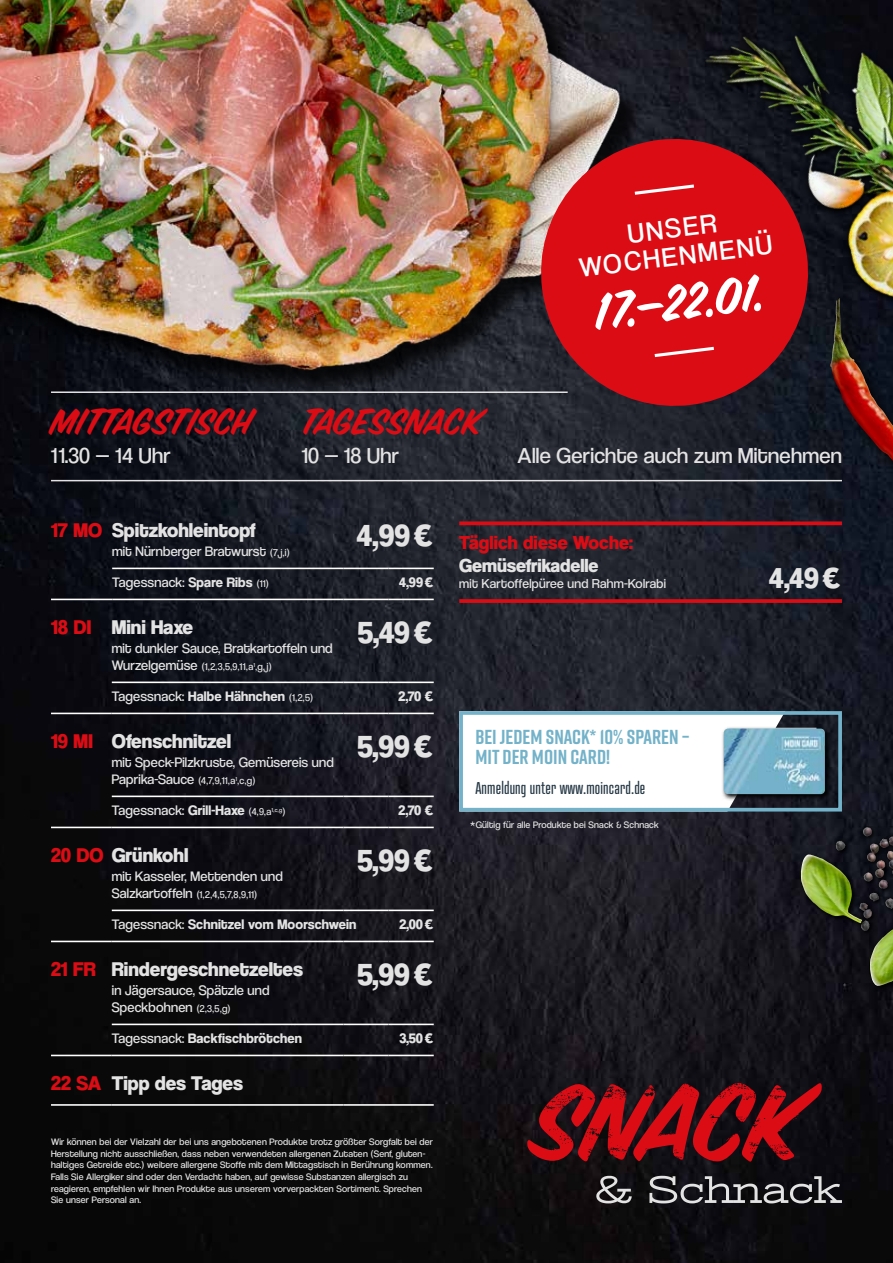
<style>
.page{position:relative;width:893px;height:1263px;background:#fff}
.page>*{position:absolute;margin:0;border:0;box-sizing:border-box;transform-origin:0 0}
.t1{font:55.5px "Sign Painter House Brush";color:#fff}
.t2{font:40.05px "Sign Painter House Brush";color:#dc0c15}
.t3{font:31.8px "Coolvetica Hv";color:#e3e3e3}
.t4{font:30px "Coolvetica Hv";color:#e3e3e3}
.t5{font:27.75px/27.8px "Coolvetica Bk";color:#fff;text-align:center}
.t6{font:22.5px "Coolvetica Bk";letter-spacing:.01em;color:#e3e3e3}
.t7{font:20.7px "Coolvetica Hv";color:#e3e3e3}
.t8{font:20.55px "Coolvetica Hv";color:#e3e3e3}
.t9{font:700 20.25px/20.2px "Rift";color:#73b2c9}
.t10{font:19.5px "Coolvetica Hv";letter-spacing:.01em;color:#dc0c15}
.t11{font:19.5px "Coolvetica Hv";color:#e3e3e3}
.t12{font:16.5px "Atrament";letter-spacing:.01em;color:#253845}
.t13{font:14.25px/31.2px "Coolvetica Bk";letter-spacing:.01em;color:#e3e3e3}
.t14{font:700 14.25px "Coolvetica Rg";letter-spacing:.01em;color:#e3e3e3}
.t15{font:14.25px "Coolvetica Hv";color:#e3e3e3}
.t16{font:13.5px "Coolvetica Bk";letter-spacing:.02em;color:#e3e3e3}
.t17{font:10.35px "Coolvetica Bk";color:#e3e3e3}
.t18{font:9.75px/11.7px "Coolvetica Bk";letter-spacing:.02em;color:#e3e3e3}
.s1{color:#dc0c15}
.s2{font-size:10.35px}
.s3{font-family:"Coolvetica Rg";font-weight:700}
.s4{font-size:14.25px}
.s5{font-family:"Coolvetica Bk";font-weight:400}
.s6{font-family:"Coolvetica Bk";font-weight:400;font-size:10.35px}
</style>
<div class="page">
<img style="left:0;top:437px;width:893px;height:826px">
<img style="left:0;top:0;width:549px;height:437px">
<svg style="left:596px;top:1175px;width:246px;height:28px"></svg>
<svg style="left:527px;top:1083px;width:295px;height:79px"></svg>
<hr style="left:51px;top:391px;width:517px;height:2px;background:#e3e3e3">
<hr style="left:51px;top:480px;width:791px;height:1px;background:#e3e3e3">
<div style="left:828px;top:297px;width:65px;height:218px;background:#101623"></div>
<img style="left:549px;top:0;width:344px;height:464px">
<svg style="left:786px;top:827px;width:107px;height:172px"></svg>
<img style="left:870px;top:929px;width:23px;height:57px">
<svg style="left:401px;top:711px;width:384px;height:100px"></svg>
<div style="left:459px;top:711px;width:383px;height:100px;border:4px solid #73b2c9"></div>
<svg style="left:721px;top:726px;width:110px;height:74px"></svg>
<img style="left:724px;top:729px;width:101px;height:65px">
<svg style="left:533px;top:131px;width:283px;height:283px;fill:#dc0c15"></svg>
<svg style="left:631px;top:183px;width:66px;height:14px"></svg>
<svg style="left:651px;top:345px;width:66px;height:14px"></svg>
<svg style="left:459px;top:599px;width:383px;height:4px"></svg>
<svg style="left:459px;top:521px;width:383px;height:4px;fill:#dc0c15"></svg>
<hr style="left:112px;top:568px;width:232px;height:1px;background:#fff">
<hr style="left:344px;top:568px;width:45px;height:1px;background:#fff">
<hr style="left:389px;top:568px;width:45px;height:1px;background:#fff">
<hr style="left:51px;top:599px;width:61px;height:1px;background:#fff">
<hr style="left:112px;top:599px;width:232px;height:1px;background:#fff">
<hr style="left:344px;top:599px;width:45px;height:1px;background:#fff">
<hr style="left:389px;top:599px;width:45px;height:1px;background:#fff">
<hr style="left:51px;top:1104px;width:61px;height:2px;background:#fff">
<hr style="left:112px;top:1104px;width:232px;height:2px;background:#fff">
<hr style="left:344px;top:1104px;width:90px;height:2px;background:#fff">
<hr style="left:112px;top:909px;width:232px;height:2px;background:#fff">
<hr style="left:344px;top:909px;width:45px;height:2px;background:#fff">
<hr style="left:389px;top:909px;width:45px;height:2px;background:#fff">
<hr style="left:51px;top:941px;width:61px;height:1px;background:#fff">
<hr style="left:112px;top:941px;width:232px;height:1px;background:#fff">
<hr style="left:344px;top:941px;width:45px;height:1px;background:#fff">
<hr style="left:389px;top:941px;width:45px;height:1px;background:#fff">
<hr style="left:112px;top:1023px;width:232px;height:2px;background:#fff">
<hr style="left:344px;top:1023px;width:45px;height:2px;background:#fff">
<hr style="left:389px;top:1023px;width:45px;height:2px;background:#fff">
<hr style="left:51px;top:1055px;width:61px;height:1px;background:#fff">
<hr style="left:112px;top:1055px;width:232px;height:1px;background:#fff">
<hr style="left:344px;top:1055px;width:45px;height:1px;background:#fff">
<hr style="left:389px;top:1055px;width:45px;height:1px;background:#fff">
<hr style="left:112px;top:795px;width:232px;height:2px;background:#fff">
<hr style="left:344px;top:795px;width:45px;height:2px;background:#fff">
<hr style="left:389px;top:795px;width:45px;height:2px;background:#fff">
<hr style="left:51px;top:827px;width:61px;height:1px;background:#fff">
<hr style="left:112px;top:827px;width:232px;height:1px;background:#fff">
<hr style="left:344px;top:827px;width:45px;height:1px;background:#fff">
<hr style="left:389px;top:827px;width:45px;height:1px;background:#fff">
<hr style="left:112px;top:681px;width:232px;height:2px;background:#fff">
<hr style="left:344px;top:681px;width:45px;height:2px;background:#fff">
<hr style="left:389px;top:681px;width:45px;height:2px;background:#fff">
<hr style="left:51px;top:713px;width:61px;height:1px;background:#fff">
<hr style="left:112px;top:713px;width:232px;height:1px;background:#fff">
<hr style="left:344px;top:713px;width:45px;height:1px;background:#fff">
<hr style="left:389px;top:713px;width:45px;height:1px;background:#fff">
<h2 class="t2" style="left:51px;top:402px;width:203px">MITTAGSTISCH</h2>
<h3 class="t6" style="left:51px;top:442px;width:121px">11.30 — 14 Uhr</h3>
<h3 class="t5" style="left:574px;top:226px;width:196px;rotate:-7deg">UNSER<br>WOCHENMENÜ</h3>
<h1 class="t1" style="left:592px;top:286px;width:174px;rotate:-7deg">17.–22.01.</h1>
<h2 class="t2" style="left:302px;top:402px;width:182px">TAGESSNACK</h2>
<h3 class="t6" style="left:302px;top:442px;width:99px">10 — 18 Uhr</h3>
<h3 class="t6" style="left:517px;top:442px;width:326px">Alle Gerichte auch zum Mitnehmen</h3>
<h3 class="t8" style="left:51px;top:518px;width:206px"><span class="s1">17 MO</span> Spitzkohleintopf</h3>
<h3 class="t3" style="left:357px;top:516px;width:78px">4,99€</h3>
<h3 class="t13" style="left:112px;top:536px;width:179px">mit Nürnberger Bratwurst <span class="s2">(7, j,i)<br></span>Tagessnack: <span class="s3">Spare Ribs</span> <span class="s2">(11)</span></h3>
<h3 class="t15" style="left:399px;top:574px;width:36px">4,99€</h3>
<h3 class="t7" style="left:51px;top:615px;width:143px"><span class="s1">18 DI</span> Mini Haxe</h3>
<h3 class="t3" style="left:358px;top:613px;width:78px">5,49€</h3>
<h3 class="t13" style="left:112px;top:632px;width:222px">mit dunkler Sauce, Bratkartoffeln und</h3>
<p class="t17" style="left:112px;top:661px;width:162px"><span class="s4">Wurzelgemüse</span> (1,2,3,5,9,11,a<sup>1</sup>,g, j)</p>
<h3 class="t14" style="left:112px;top:688px;width:203px"><span class="s5">Tagessnack:</span> Halbe Hähnchen <span class="s6">(1,2,5)</span></h3>
<h3 class="t15" style="left:399px;top:688px;width:37px">2,70 €</h3>
<h3 class="t7" style="left:51px;top:729px;width:182px"><span class="s1">19 MI</span> Ofenschnitzel</h3>
<h3 class="t3" style="left:357px;top:727px;width:78px">5,99€</h3>
<h3 class="t13" style="left:112px;top:746px;width:224px">mit Speck-Pilzkruste, Gemüsereis und</h3>
<p class="t17" style="left:112px;top:775px;width:145px"><span class="s4">Paprika-Sauce</span> (4,7,9,11,a<sup>1</sup>,c,g)</p>
<h3 class="t13" style="left:112px;top:795px;width:175px">Tagessnack: <span class="s3">Grill-Haxe</span> <span class="s2">(4,9,a</span><sup>1,c,g</sup><span class="s2">)</span></h3>
<h3 class="t15" style="left:399px;top:802px;width:37px">2,70 €</h3>
<h3 class="t7" style="left:51px;top:843px;width:139px"><span class="s1">20 DO</span> Grünkohl</h3>
<h3 class="t3" style="left:357px;top:841px;width:78px">5,99€</h3>
<h3 class="t13" style="left:112px;top:860px;width:173px">mit Kasseler, Mettenden und</h3>
<p class="t17" style="left:112px;top:889px;width:147px"><span class="s4">Salzkartoffeln</span> (1,2,4,5,7,8,9,11)</p>
<h3 class="t14" style="left:112px;top:916px;width:246px"><span class="s5">Tagessnack:</span> Schnitzel vom Moorschwein</h3>
<h3 class="t15" style="left:399px;top:916px;width:36px">2,00€</h3>
<h3 class="t7" style="left:51px;top:957px;width:253px"><span class="s1">21 FR</span> Rindergeschnetzeltes</h3>
<h3 class="t3" style="left:357px;top:955px;width:78px">5,99€</h3>
<h3 class="t13" style="left:112px;top:982px;width:159px;line-height:17.1px">in Jägersauce, Spätzle und<br>Speckbohnen <span class="s2">(2,3,5,g)</span></h3>
<h3 class="t14" style="left:112px;top:1030px;width:192px"><span class="s5">Tagessnack:</span> Backfischbrötchen</h3>
<h3 class="t15" style="left:399px;top:1030px;width:36px">3,50€</h3>
<h3 class="t7" style="left:51px;top:1071px;width:193px"><span class="s1">22 SA</span> Tipp des Tages</h3>
<p class="t18" style="left:51px;top:1136px;width:383px">Wir können bei der Vielzahl der bei uns angebotenen Produkte trotz größter Sorgfalt bei der Herstellung nicht ausschließen, dass neben verwendeten allergenen Zutaten (Senf, gluten&shy;haltiges Getreide etc.) weitere allergene Stoffe mit dem Mittagstisch in Berührung kommen.<br>Falls Sie Allergiker sind oder den Verdacht haben, auf gewisse Substanzen allergisch zu reagieren, empfehlen wir Ihnen Produkte aus unserem vorverpackten Sortiment. Sprechen Sie unser Personal an.</p>
<h3 class="t10" style="left:459px;top:531px;width:175px">Täglich diese Woche:</h3>
<h3 class="t11" style="left:459px;top:554px;width:141px">Gemüsefrikadelle</h3>
<h3 class="t16" style="left:459px;top:576px;width:208px">mit Kartoffelpüree und Rahm-Kolrabi</h3>
<h3 class="t9" style="left:475px;top:726px;width:215px">BEI JEDEM SNACK* 10% SPAREN –<br>MIT DER MOIN CARD!</h3>
<h3 class="t12" style="left:475px;top:778px;width:171px">Anmeldung unter www.moincard.de</h3>
<p class="t18" style="left:470px;top:819px;width:190px">*Gültig für alle Produkte bei Snack &amp; Schnack</p>
<h3 class="t4" style="left:769px;top:561px;width:74px">4,49€</h3>
</div>
